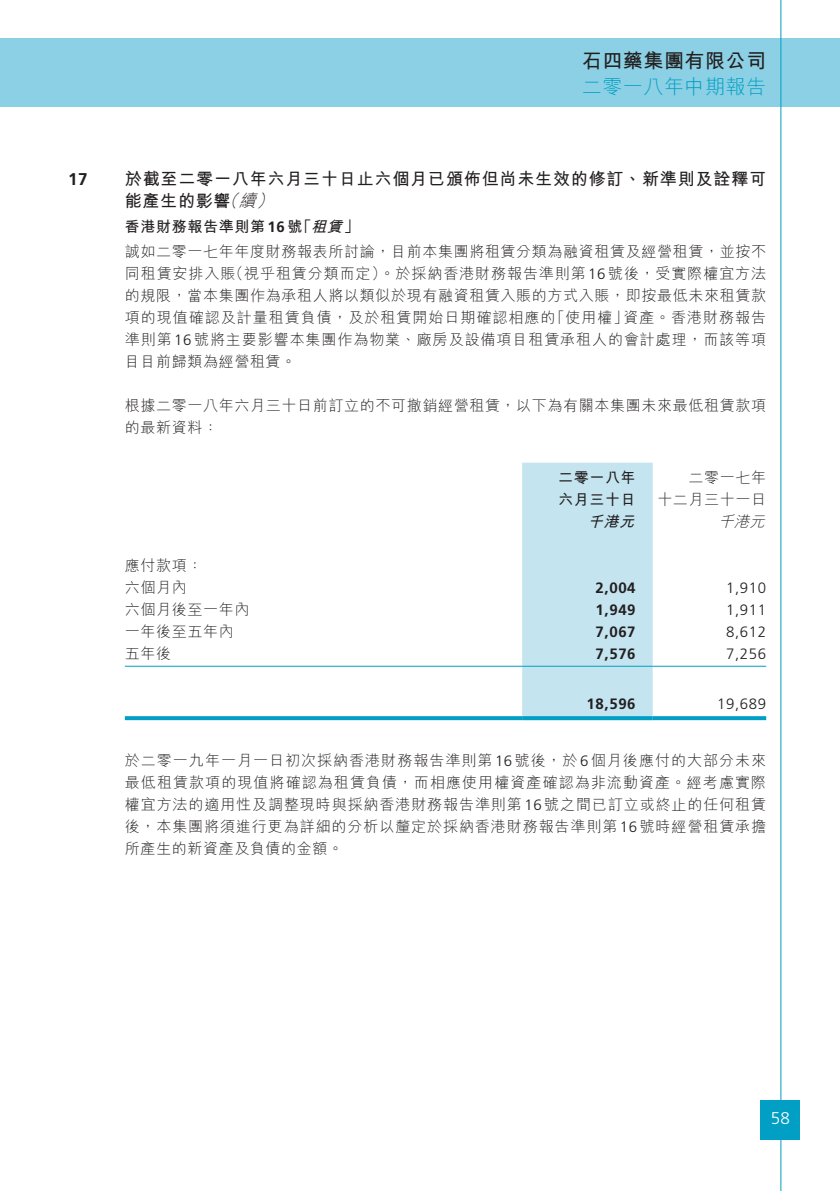
<style>
.page{position:relative;width:840px;height:1191px;background:#fff}
.page>*{position:absolute;margin:0;border:0;box-sizing:border-box;transform-origin:0 0}
.t1{font:20px "M Hei HK Bold E Ten B5 H";letter-spacing:.025em;color:#231f20}
.t2{font:20px "M Hei HK Light E Ten B5 H";letter-spacing:.025em;color:#009fc3}
.t3{font:17px/22px "M Hei HK Bold E Ten B5 H";letter-spacing:.05em;color:#231f20}
.t4{font:300 17px "Frutiger LT Std";color:#fff}
.t5{font:700 17px "Frutiger";color:#231f20}
.t6{font:15px/22px "M Hei HK Light E Ten B5 H";letter-spacing:.045em;color:#231f20;text-align:justify}
.t7{font:15px/22px "M Hei HK Bold E Ten B5 H";letter-spacing:.04em;color:#231f20}
.t8{font:700 15px "Frutiger";letter-spacing:.04em;color:#231f20}
.t9{font:300 15px "Frutiger LT Std";letter-spacing:.04em;color:#231f20}
.t10{font:italic 15px "M Hei HK Bold E Ten B5 H";color:#231f20}
.t11{font:italic 15px "M Hei HK Light E Ten B5 H";color:#231f20}
.s1{font-family:"M Hei HK Light E Ten B5 H";font-style:italic}
.s2{font-family:"Frutiger";font-weight:700}
.s3{font-style:italic}
.s4{font-family:"Frutiger LT Std";font-weight:300}
</style>
<div class="page">
<div style="left:0;top:39px;width:839px;height:68px;background:#8bd0e4"></div>
<hr style="left:780px;top:0;width:1px;height:1191px;background:#009fc3">
<div style="left:760px;top:1100px;width:39px;height:40px;background:#009fc3"></div>
<div style="left:522px;top:463px;width:130px;height:253px;background:#c4e5f0"></div>
<hr style="left:125px;top:666px;width:397px;height:1px;background:#009fc3">
<hr style="left:522px;top:666px;width:130px;height:1px;background:#009fc3">
<hr style="left:652px;top:666px;width:113px;height:1px;background:#009fc3">
<svg style="left:125px;top:716px;width:397px;height:4px;background:#0aa3c5"></svg>
<svg style="left:522px;top:716px;width:130px;height:4px"></svg>
<svg style="left:652px;top:716px;width:113px;height:4px"></svg>
<h1 class="t1" style="left:581px;top:53px;width:186px">石四藥集團有限公司</h1>
<h1 class="t2" style="left:581px;top:79px;width:186px">二零一八年中期報告</h1>
<p class="t5" style="left:68px;top:173px;width:21px">17</p>
<p class="t3" style="left:125px;top:170px;width:642px">於截至二零一八年六月三十日止六個月已頒佈但尚未生效的修訂、新準則及詮釋可能產生的影響<span class="s1">（續）</span></p>
<p class="t7" style="left:125px;top:217px;width:235px">香港財務報告準則第<span class="s2">16</span> 號「<span class="s3">租賃</span>」</p>
<p class="t6" style="left:125px;top:242px;width:642px">誠如二零一七年年度財務報表所討論，目前本集團將租賃分類為融資租賃及經營租賃，並按不同租賃安排入賬（視乎租賃分類而定）。於採納香港財務報告準則第<span class="s4">16</span>號後，受實際權宜方法的規限，當本集團作為承租人將以類似於現有融資租賃入賬的方式入賬，即按最低未來租賃款項的現值確認及計量租賃負債，及於租賃開始日期確認相應的「使用權」資產。香港財務報告準則第<span class="s4">16</span>號將主要影響本集團作為物業、廠房及設備項目租賃承租人的會計處理，而該等項目目前歸類為經營租賃。</p>
<p class="t6" style="left:125px;top:396px;width:642px">根據二零一八年六月三十日前訂立的不可撤銷經營租賃，以下為有關本集團未來最低租賃款項的最新資料：</p>
<p class="t7" style="left:557px;top:468px;width:79px">二零一八年六月三十日</p>
<p class="t6" style="left:657px;top:468px;width:110px;text-align:right">二零一七年<br>十二月三十一日</p>
<p class="t10" style="left:587px;top:515px;width:52px">千港元</p>
<p class="t11" style="left:718px;top:515px;width:52px">千港元</p>
<p class="t6" style="left:125px;top:556px;width:79px">應付款項：六個月內</p>
<p class="t8" style="left:595px;top:581px;width:42px">2,004</p>
<p class="t9" style="left:725px;top:581px;width:42px">1,910</p>
<p class="t6" style="left:125px;top:600px;width:126px">六個月後至一年內</p>
<p class="t8" style="left:595px;top:603px;width:42px">1,949</p>
<p class="t9" style="left:725px;top:603px;width:42px">1,911</p>
<p class="t6" style="left:125px;top:622px;width:110px">一年後至五年內</p>
<p class="t8" style="left:595px;top:625px;width:42px">7,067</p>
<p class="t9" style="left:725px;top:625px;width:42px">8,612</p>
<p class="t6" style="left:125px;top:644px;width:48px">五年後</p>
<p class="t8" style="left:595px;top:647px;width:42px">7,576</p>
<p class="t9" style="left:725px;top:647px;width:42px">7,256</p>
<p class="t8" style="left:586px;top:697px;width:50px">18,596</p>
<p class="t9" style="left:716px;top:697px;width:50px">19,689</p>
<p class="t6" style="left:125px;top:751px;width:642px">於二零一九年一月一日初次採納香港財務報告準則第<span class="s4">16</span>號後，於<span class="s4">6</span>個月後應付的大部分未來最低租賃款項的現值將確認為租賃負債，而相應使用權資產確認為非流動資產。經考慮實際權宜方法的適用性及調整現時與採納香港財務報告準則第<span class="s4">16</span>號之間已訂立或終止的任何租賃後，本集團將須進行更為詳細的分析以釐定於採納香港財務報告準則第<span class="s4">16</span>號時經營租賃承擔所產生的新資產及負債的金額。</p>
<p class="t4" style="left:770px;top:1111px;width:21px">58</p>
</div>
